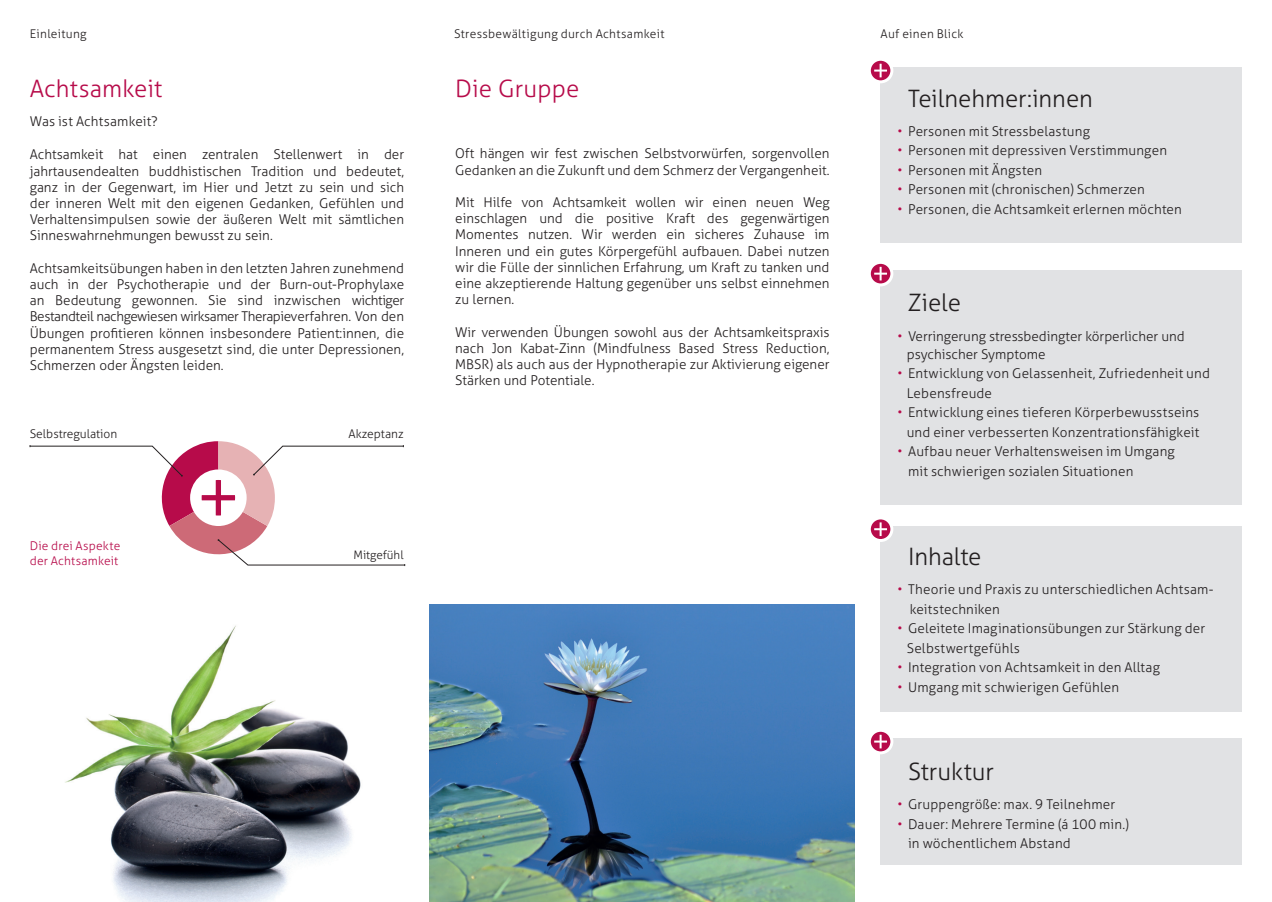
<style>
.page{position:relative;width:1272px;height:902px;background:#fff}
.page>*{position:absolute;margin:0;border:0;box-sizing:border-box;transform-origin:0 0}
.t1{font:300 24px "Aller";letter-spacing:-.005em;color:#231f20}
.t2{font:300 24px "Aller";letter-spacing:.005em;color:#b70b4a}
.Texte{font:300 13.5px/16.2px "Aller";letter-spacing:.01em;color:#231f20;text-align:justify}
.t3{font:300 12px "Aller";letter-spacing:.025em;color:#231f20}
.Texte-2{font:300 12px/15px "Aller";letter-spacing:.015em;color:#b70b4a}
.t4{font:300 12px "Aller";color:#231f20}
.t5{font:300 11.7px "Aller";color:#231f20}
.s1{color:#b70b4a}
</style>
<div class="page">
<img style="left:65px;top:625px;width:296px;height:276px">
<div style="left:880px;top:68px;width:362px;height:175px;background:#e1e2e4"></div>
<div style="left:880px;top:270px;width:362px;height:234px;background:#e1e2e4"></div>
<div style="left:880px;top:526px;width:362px;height:185px;background:#e1e2e4"></div>
<div style="left:880px;top:738px;width:362px;height:127px;background:#e1e2e4"></div>
<svg style="left:869px;top:59px;width:22px;height:23px"></svg>
<div style="left:867px;top:58px;width:26px;height:25px;border:3px solid #fff;border-radius:50%"></div>
<svg style="left:874px;top:64px;width:13px;height:13px"></svg>
<svg style="left:869px;top:262px;width:22px;height:23px"></svg>
<div style="left:867px;top:261px;width:26px;height:25px;border:3px solid #fff;border-radius:50%"></div>
<svg style="left:874px;top:267px;width:13px;height:13px"></svg>
<svg style="left:869px;top:518px;width:22px;height:22px"></svg>
<div style="left:867px;top:516px;width:26px;height:26px;border:3px solid #fff;border-radius:50%"></div>
<svg style="left:874px;top:522px;width:13px;height:14px"></svg>
<svg style="left:869px;top:730px;width:22px;height:22px"></svg>
<div style="left:867px;top:728px;width:26px;height:26px;border:3px solid #fff;border-radius:50%"></div>
<svg style="left:874px;top:734px;width:13px;height:14px"></svg>
<svg style="left:30px;top:441px;width:375px;height:125px"></svg>
<img style="left:429px;top:604px;width:425px;height:297px">
<p class="t3" style="left:30px;top:27px;width:58px">Einleitung</p>
<p class="t3" style="left:454px;top:27px;width:212px">Stressbewältigung durch Achtsamkeit</p>
<p class="t3" style="left:880px;top:27px;width:84px">Auf einen Blick</p>
<p class="t2" style="left:30px;top:74px;width:134px">Achtsamkeit</p>
<p class="t2" style="left:455px;top:74px;width:126px">Die Gruppe</p>
<p class="Texte" style="left:30px;top:113px;width:129px">Was ist Achtsamkeit?</p>
<p class="Texte" style="left:30px;top:146px;width:376px">Achtsamkeit hat einen zentralen Stellenwert in der jahrtausendealten buddhistischen Tradition und bedeutet, ganz in der Gegenwart, im Hier und Jetzt zu sein und sich der inneren Welt mit den eigenen Gedanken, Gefü hlen und Verhaltensimpulsen sowie der äußeren Welt mit sämtlichen Sinneswahrnehmungen bewusst zu sein.</p>
<p class="Texte" style="left:30px;top:260px;width:376px">Achtsamkeitsü bungen haben in den letzten Jahren zunehmend auch in der Psychotherapie und der Burn-out-Prophylaxe an Bedeutung gewonnen. Sie sind inzwischen wichtiger Bestandteil nachgewiesen wirksamer Therapieverfahren. Von den Übungen profitieren können insbesondere Patient:innen, die permanentem Stress ausgesetzt sind, die unter Depressionen, Schmerzen oder Ängsten leiden.</p>
<p class="t4" style="left:30px;top:427px;width:89px">Selbstregulation</p>
<p class="t4" style="left:348px;top:427px;width:56px">Akzeptanz</p>
<p class="Texte-2" style="left:30px;top:538px;width:92px">Die drei Aspekte der Achtsamkeit</p>
<p class="t5" style="left:353px;top:547px;width:52px">Mitgefühl</p>
<p class="Texte" style="left:455px;top:145px;width:376px">Oft hängen wir fest zwischen Selbstvorwü rfen, sorgenvollen<br>Gedanken an die Zukunft und dem Schmerz der Vergangenheit.</p>
<p class="Texte" style="left:455px;top:194px;width:376px">Mit Hilfe von Achtsamkeit wollen wir einen neuen Weg einschlagen und die positive Kraft des gegenwärtigen Momentes nutzen. Wir werden ein sicheres Zuhause im Inneren und ein gutes Körpergefü hl aufbauen. Dabei nutzen wir die Fü lle der sinnlichen Erfahrung, um Kraft zu tanken und eine akzeptierende Haltung gegenü ber uns selbst einnehmen zu lernen.</p>
<p class="Texte" style="left:455px;top:324px;width:376px">Wir verwenden Übungen sowohl aus der Achtsamkeitspraxis nach Jon Kabat-Zinn (Mindfulness Based Stress Reduction, MBSR) als auch aus der Hypnotherapie zur Aktivierung eigener Stärken und Potentiale.</p>
<p class="t1" style="left:908px;top:84px;width:186px">Teilnehmer:innen</p>
<p class="Texte" style="left:897px;top:123px;width:194px"><span class="s1">•</span> Personen mit Stressbelastung</p>
<p class="Texte" style="left:897px;top:142px;width:271px"><span class="s1">•</span> Personen mit depressiven Verstimmungen</p>
<p class="Texte" style="left:897px;top:162px;width:146px"><span class="s1">•</span> Personen mit Ängsten</p>
<p class="Texte" style="left:897px;top:181px;width:249px"><span class="s1">•</span> Personen mit (chronischen) Schmerzen</p>
<p class="Texte" style="left:897px;top:201px;width:286px"><span class="s1">•</span> Personen, die Achtsamkeit erlernen möchten</p>
<p class="t1" style="left:908px;top:288px;width:54px">Ziele</p>
<p class="Texte" style="left:897px;top:328px;width:289px"><span class="s1">•</span> Verringerung stressbedingter körperlicher und</p>
<p class="Texte" style="left:906px;top:346px;width:140px">psychischer Symptome</p>
<p class="Texte" style="left:906px;top:364px;width:305px;line-height:19.5px;text-indent:-9px"><span class="s1">•</span> Entwicklung von Gelassenheit, Zufriedenheit und<br>Lebensfreude</p>
<p class="Texte" style="left:897px;top:403px;width:303px;line-height:19.5px;text-align:right"><span class="s1">•</span> Entwicklung eines tieferen Körperbewusstseins und einer verbesserten Konzentrationsfähigkeit</p>
<p class="Texte" style="left:897px;top:443px;width:279px"><span class="s1">•</span> Aufbau neuer Verhaltensweisen im Umgang</p>
<p class="Texte" style="left:908px;top:463px;width:227px">mit schwierigen sozialen Situationen</p>
<p class="t1" style="left:908px;top:542px;width:75px">Inhalte</p>
<p class="Texte" style="left:909px;top:580px;width:305px;line-height:19.5px;text-indent:-12px"><span class="s1">•</span> Theorie und Praxis zu unterschiedlichen Achtsam&shy;keitstechniken</p>
<p class="Texte" style="left:906px;top:619px;width:300px;line-height:19.5px;text-indent:-9px"><span class="s1">•</span> Geleitete Imaginationsübungen zur Stärkung der<br>Selbstwertgefühls</p>
<p class="Texte" style="left:897px;top:659px;width:264px"><span class="s1">•</span> Integration von Achtsamkeit in den Alltag</p>
<p class="Texte" style="left:897px;top:679px;width:223px"><span class="s1">•</span> Umgang mit schwierigen Gefühlen</p>
<p class="t1" style="left:908px;top:756px;width:87px">Struktur</p>
<p class="Texte" style="left:897px;top:796px;width:219px"><span class="s1">•</span> Gruppengröße: max. 9 Teilnehmer</p>
<p class="Texte" style="left:897px;top:815px;width:233px"><span class="s1">•</span> Dauer: Mehrere Termine (á 100 min.)</p>
<p class="Texte" style="left:908px;top:835px;width:164px">in wöchentlichem Abstand</p>
</div>
